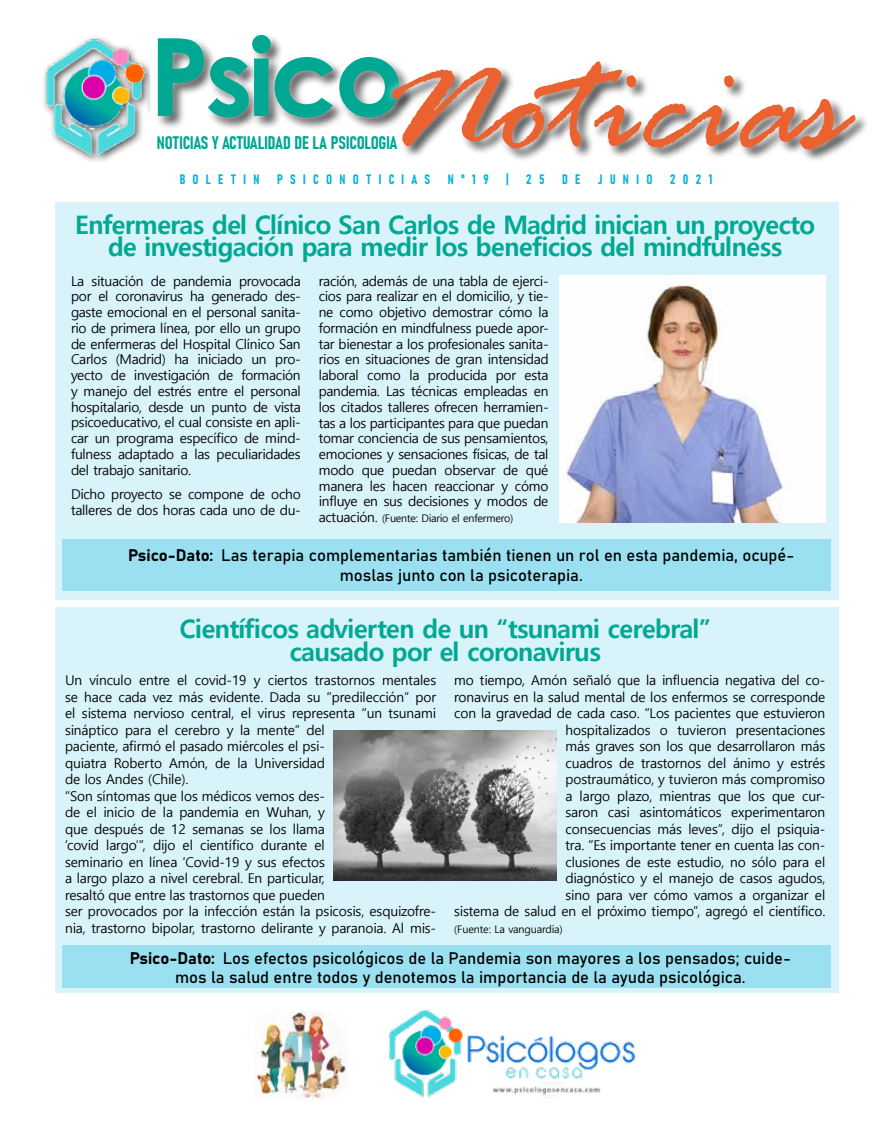
<style>
.page{position:relative;width:893px;height:1127px;background:#fff}
.page>*{position:absolute;margin:0;border:0;box-sizing:border-box;transform-origin:0 0}
.t1{font:italic 153.15px "Rage";color:#ea622f}
.t2{font:700 25.5px/22.5px "Malgun Gothic";letter-spacing:-.03em;color:#01a893;text-align:center}
.t3{font:18px "Bahnschrift";letter-spacing:-.01em;color:#00a793}
.t4{font:16.5px/19.5px "Bahnschrift";color:#000;text-align:center}
.t5{font:13.5px/16.5px "Malgun Gothic";letter-spacing:-.01em;color:#000;text-align:justify}
.t6{font:13.5px "Bahnschrift";letter-spacing:.55em;color:#04b3de}
.t7{font:10.5px "Malgun Gothic";letter-spacing:-.02em;color:#000}
.s1{font-size:13.5px}
</style>
<div class="page">
<div style="left:55px;top:202px;width:783px;height:398px;background:#d9f3fa"></div>
<div style="left:155px;top:34px;width:259px;height:97px;background:#000;opacity:.75"></div>
<div style="left:148px;top:26px;width:261px;height:101px;background:#fff;opacity:.75"></div>
<div style="left:383px;top:52px;width:482px;height:106px;background:#fff;opacity:.75"></div>
<img style="left:43px;top:35px;width:106px;height:127px">
<img style="left:559px;top:275px;width:266px;height:247px">
<img style="left:389px;top:1009px;width:247px;height:89px">
<img style="left:255px;top:1012px;width:92px;height:86px">
<div style="left:63px;top:539px;width:768px;height:51px;background:#9ae0f1"></div>
<div style="left:55px;top:607px;width:784px;height:385px;background:#d9f3fa"></div>
<img style="left:333px;top:730px;width:224px;height:150px">
<div style="left:62px;top:945px;width:768px;height:42px;background:#9ae0f1"></div>
<h1 class="t1" style="left:149px;top:23px;width:698px"><sup>Psico</sup>Noticias</h1>
<p class="t6" style="left:180px;top:169px;width:81px">BOLETIN</p>
<p class="t6" style="left:277px;top:169px;width:155px">PSICONOTICIAS</p>
<p class="t6" style="left:448px;top:169px;width:42px">N°19</p>
<p class="t6" style="left:506px;top:169px;width:4px">|</p>
<p class="t6" style="left:526px;top:169px;width:20px">2 5</p>
<p class="t6" style="left:562px;top:169px;width:20px">D E</p>
<p class="t6" style="left:598px;top:169px;width:56px">JUNIO</p>
<p class="t6" style="left:670px;top:169px;width:44px">2021</p>
<h2 class="t2" style="left:75px;top:214px;width:741px">Enfermeras del Clínico San Carlos de Madrid inician un proyecto de investigación para medir los beneficios del mindfulness</h2>
<p class="t5" style="left:71px;top:273px;width:231px;line-height:15.8px">La situación de pandemia provocada por el coronavirus ha generado des&shy;gaste emocional en el personal sanita&shy;rio de primera línea, por ello un grupo de enfermeras del Hospital Clínico San Carlos (Madrid) ha iniciado un pro&shy;yecto de investigación de formación y manejo del estrés entre el personal hospitalario, desde un punto de vista psicoeducativo, el cual consiste en apli&shy;car un programa específico de mind&shy;fulness adaptado a las peculiaridades del trabajo sanitario.</p>
<p class="t5" style="left:71px;top:486px;width:231px;line-height:15.8px">Dicho proyecto se compone de ocho talleres de dos horas cada uno de du-</p>
<h3 class="t3" style="left:157px;top:129px;width:242px">NOTICIAS Y ACTUALIDAD DE LA PSICOLOGIA</h3>
<p class="t5" style="left:319px;top:273px;width:231px;line-height:15.8px">ración, además de una tabla de ejerci&shy;cios para realizar en el domicilio, y tie&shy;ne como objetivo demostrar cómo la formación en mindfulness puede apor&shy;tar bienestar a los profesionales sanita&shy;rios en situaciones de gran intensidad laboral como la producida por esta pandemia. Las técnicas empleadas en los citados talleres ofrecen herramien&shy;tas a los participantes para que puedan tomar conciencia de sus pensamientos, emociones y sensaciones físicas, de tal modo que puedan observar de qué manera les hacen reaccionar y cómo influye en sus decisiones y modos de</p>
<p class="t7" style="left:319px;top:512px;width:196px"><span class="s1">actuación.</span> (Fuente: Diario el enfermero)</p>
<p class="t4" style="left:128px;top:545px;width:668px">Psico-Dato: Las terapia complementarias también tienen un rol en esta pandemia, ocupé&shy;moslas junto con la psicoterapia.</p>
<h2 class="t2" style="left:180px;top:618px;width:533px">Científicos advierten de un “tsunami cerebral” causado por el coronavirus</h2>
<p class="t5" style="left:65px;top:672px;width:373px;text-align:left">Un vínculo entre el covid-19 y ciertos trastornos mentales se hace cada vez más evidente. Dada su “predilección” por el sistema nervioso central, el virus representa “un tsunami sináptico para el cerebro y la mente” del<br>paciente, afirmó el pasado miércoles el psi-<br>quiatra Roberto Amón, de la Universidad<br>de los Andes (Chile).<br>“Son síntomas que los médicos vemos des-<br>de el inicio de la pandemia en Wuhan, y<br>que después de 12 semanas se los llama<br>‘covid largo’”, dijo el científico durante el<br>seminario en línea ‘Covid-19 y sus efectos<br>a largo plazo a nivel cerebral. En particular,<br>resaltó que entre las trastornos que pueden<br>ser provocados por la infección están la psicosis, esquizofre&shy;nia, trastorno bipolar, trastorno delirante y paranoia. Al mis-</p>
<p class="t5" style="left:454px;top:672px;width:373px;text-align:right">mo tiempo, Amón señaló que la influencia negativa del co&shy;ronavirus en la salud mental de los enfermos se corresponde con la gravedad de cada caso. “Los pacientes que estuvieron hospitalizados o tuvieron presentaciones<br>más graves son los que desarrollaron más<br>cuadros de trastornos del ánimo y estrés<br>postraumático, y tuvieron más compromiso<br>a largo plazo, mientras que los que cur-<br>saron casi asintomáticos experimentaron<br>consecuencias más leves”, dijo el psiquia-<br>tra. “Es importante tener en cuenta las con-<br>clusiones de este estudio, no sólo para el<br>diagnóstico y el manejo de casos agudos,<br>sino para ver cómo vamos a organizar el<br>sistema de salud en el próximo tiempo”, agregó el científico.</p>
<p class="t7" style="left:454px;top:923px;width:110px">(Fuente: La vanguardia)</p>
<p class="t4" style="left:130px;top:947px;width:663px">Psico-Dato: Los efectos psicológicos de la Pandemia son mayores a los pensados; cuide&shy;mos la salud entre todos y denotemos la importancia de la ayuda psicológica.</p>
</div>
